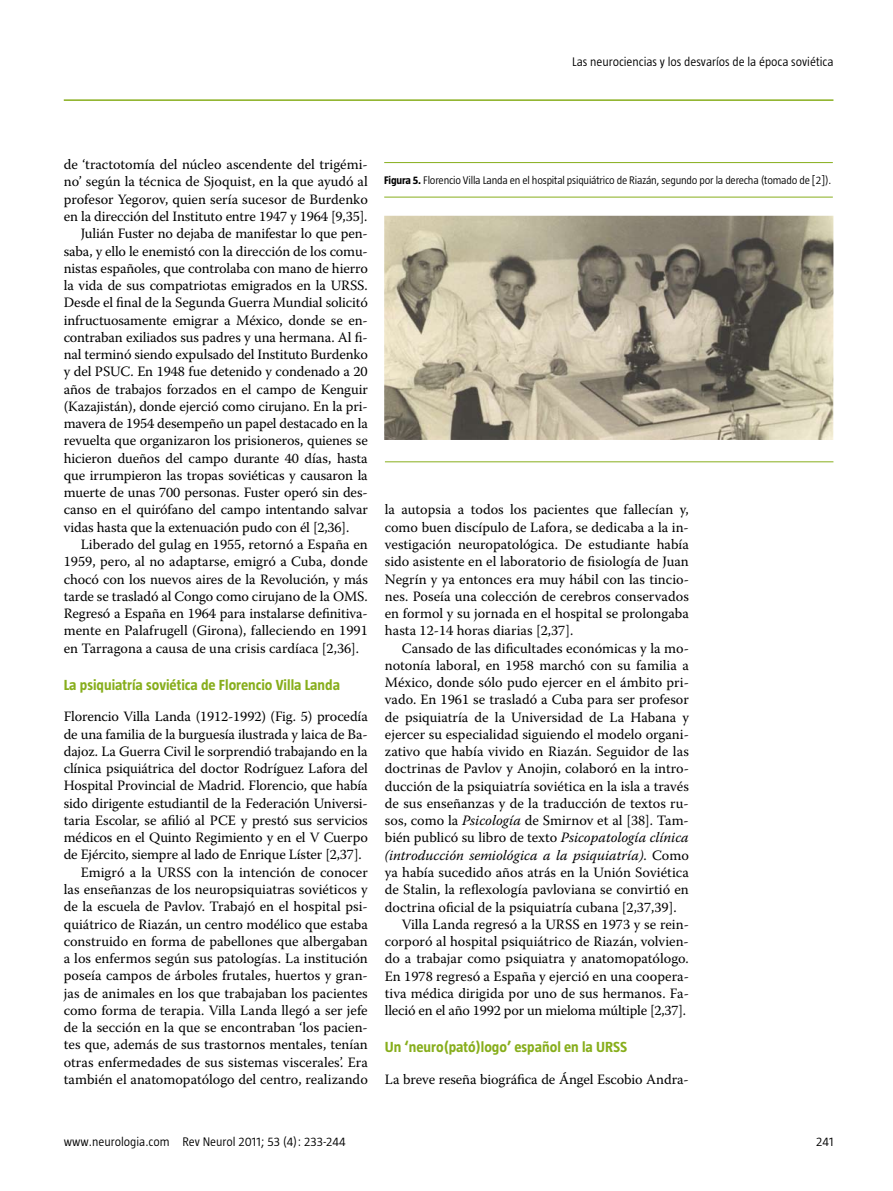
<style>
.page{position:relative;width:893px;height:1191px;background:#fff}
.page>*{position:absolute;margin:0;border:0;box-sizing:border-box;transform-origin:0 0}
.t1{font:700 15px "Taz";color:#87ae1c}
.t2{font:14.25px/17.2px "Warnock Pro";color:#000;text-align:justify}
.t3{font:italic 14.25px "Warnock Pro";color:#000}
.t4{font:300 12.75px "Taz";color:#000}
.t5{font:300 11.25px "Taz";letter-spacing:-.02em;color:#000}
.s1{font-weight:700}
.s2{font-style:italic}
.s3{font-style:normal}
</style>
<div class="page">
<hr style="left:64px;top:99px;width:769px;height:2px;background:#87ae1c">
<hr style="left:385px;top:461px;width:448px;height:1px;background:#87ae1c">
<hr style="left:384px;top:162px;width:449px;height:1px;background:#87ae1c">
<hr style="left:384px;top:197px;width:449px;height:1px;background:#87ae1c">
<img style="left:384px;top:216px;width:449px;height:224px">
<p class="t4" style="left:572px;top:54px;width:263px">Las neurociencias y los desvaríos de la época soviética</p>
<p class="t2" style="left:64px;top:156px;width:305px">de ‘tractotomía del núcleo ascendente del trigémi-</p>
<p class="t2" style="left:64px;top:173px;width:306px">no’ según la técnica de Sjoquist, en la que ayudó al</p>
<p class="t2" style="left:64px;top:190px;width:306px">profesor Yegorov, quien sería sucesor de Burdenko</p>
<p class="t2" style="left:64px;top:207px;width:305px">en la dirección del Instituto entre 1947 y 1964 [9,35].</p>
<p class="t2" style="left:81px;top:225px;width:289px">Julián Fuster no dejaba de manifestar lo que pen-</p>
<p class="t2" style="left:64px;top:242px;width:306px">saba, y ello le enemistó con la dirección de los comu-</p>
<p class="t2" style="left:64px;top:259px;width:306px">nistas españoles, que controlaba con mano de hierro</p>
<p class="t2" style="left:64px;top:276px;width:305px">la vida de sus compatriotas emigrados en la URSS.</p>
<p class="t2" style="left:64px;top:294px;width:306px">Desde el final de la Segunda Guerra Mundial solicitó</p>
<p class="t2" style="left:64px;top:311px;width:306px">infructuosamente emigrar a México, donde se en-</p>
<p class="t2" style="left:64px;top:328px;width:306px">contraban exiliados sus padres y una hermana. Al fi-</p>
<p class="t2" style="left:64px;top:345px;width:306px">nal terminó siendo expulsado del Instituto Burdenko</p>
<p class="t2" style="left:64px;top:363px;width:305px">y del PSUC. En 1948 fue detenido y condenado a 20</p>
<p class="t2" style="left:64px;top:380px;width:305px">años de trabajos forzados en el campo de Kenguir</p>
<p class="t2" style="left:64px;top:397px;width:306px">(Kazajistán), donde ejerció como cirujano. En la pri-</p>
<p class="t2" style="left:64px;top:414px;width:306px">mavera de 1954 desempeño un papel destacado en la</p>
<p class="t2" style="left:64px;top:432px;width:305px">revuelta que organizaron los prisioneros, quienes se</p>
<p class="t2" style="left:64px;top:449px;width:305px">hicieron dueños del campo durante 40 días, hasta</p>
<p class="t2" style="left:64px;top:466px;width:305px">que irrumpieron las tropas soviéticas y causaron la</p>
<p class="t2" style="left:64px;top:483px;width:306px">muerte de unas 700 personas. Fuster operó sin des-</p>
<p class="t2" style="left:64px;top:501px;width:306px">canso en el quirófano del campo intentando salvar</p>
<p class="t2" style="left:64px;top:518px;width:287px">vidas hasta que la extenuación pudo con él [2,36].</p>
<p class="t2" style="left:81px;top:535px;width:289px">Liberado del gulag en 1955, retornó a España en</p>
<p class="t2" style="left:64px;top:552px;width:306px">1959, pero, al no adaptarse, emigró a Cuba, donde</p>
<p class="t2" style="left:64px;top:570px;width:306px">chocó con los nuevos aires de la Revolución, y más</p>
<p class="t2" style="left:64px;top:587px;width:306px">tarde se trasladó al Congo como cirujano de la OMS.</p>
<p class="t2" style="left:64px;top:604px;width:305px">Regresó a España en 1964 para instalarse definitiva-</p>
<p class="t2" style="left:64px;top:622px;width:306px">mente en Palafrugell (Girona), falleciendo en 1991</p>
<p class="t2" style="left:64px;top:639px;width:297px">en Tarragona a causa de una crisis cardíaca [2,36].</p>
<p class="t1" style="left:64px;top:676px;width:278px">La psiquiatría soviética de Florencio Villa Landa</p>
<p class="t2" style="left:64px;top:708px;width:306px">Florencio Villa Landa (1912-1992) (Fig. 5) procedía</p>
<p class="t2" style="left:64px;top:725px;width:306px">de una familia de la burguesía ilustrada y laica de Ba-</p>
<p class="t2" style="left:64px;top:742px;width:305px">dajoz. La Guerra Civil le sorprendió trabajando en la</p>
<p class="t2" style="left:64px;top:759px;width:306px">clínica psiquiátrica del doctor Rodríguez Lafora del</p>
<p class="t2" style="left:64px;top:777px;width:305px">Hospital Provincial de Madrid. Florencio, que había</p>
<p class="t2" style="left:64px;top:794px;width:305px">sido dirigente estudiantil de la Federación Universi-</p>
<p class="t2" style="left:64px;top:811px;width:305px">taria Escolar, se afilió al PCE y prestó sus servicios</p>
<p class="t2" style="left:64px;top:828px;width:306px">médicos en el Quinto Regimiento y en el V Cuerpo</p>
<p class="t2" style="left:64px;top:846px;width:299px">de Ejército, siempre al lado de Enrique Líster [2,37].</p>
<p class="t2" style="left:81px;top:863px;width:289px">Emigró a la URSS con la intención de conocer</p>
<p class="t2" style="left:64px;top:880px;width:305px">las enseñanzas de los neuropsiquiatras soviéticos y</p>
<p class="t2" style="left:64px;top:897px;width:306px">de la escuela de Pavlov. Trabajó en el hospital psi-</p>
<p class="t2" style="left:64px;top:915px;width:306px">quiátrico de Riazán, un centro modélico que estaba</p>
<p class="t2" style="left:64px;top:932px;width:306px">construido en forma de pabellones que albergaban</p>
<p class="t2" style="left:64px;top:949px;width:306px">a los enfermos según sus patologías. La institución</p>
<p class="t2" style="left:64px;top:966px;width:306px">poseía campos de árboles frutales, huertos y gran-</p>
<p class="t2" style="left:64px;top:984px;width:306px">jas de animales en los que trabajaban los pacientes</p>
<p class="t2" style="left:64px;top:1001px;width:305px">como forma de terapia. Villa Landa llegó a ser jefe</p>
<p class="t2" style="left:64px;top:1018px;width:306px">de la sección en la que se encontraban ‘los pacien-</p>
<p class="t2" style="left:64px;top:1035px;width:306px">tes que, además de sus trastornos mentales, tenían</p>
<p class="t2" style="left:64px;top:1053px;width:306px">otras enfermedades de sus sistemas viscerales’. Era</p>
<p class="t2" style="left:64px;top:1070px;width:306px">también el anatomopatólogo del centro, realizando</p>
<p class="t5" style="left:384px;top:174px;width:449px"><span class="s1">Figura 5.</span> Florencio Villa Landa en el hospital psiquiátrico de Riazán, segundo por la derecha (tomado de [2]).</p>
<p class="t2" style="left:385px;top:501px;width:306px">la autopsia a todos los pacientes que fallecían y, como buen discípulo de Lafora, se dedicaba a la in&shy;vestigación neuropatológica. De estudiante había sido asistente en el laboratorio de fisiología de Juan Negrín y ya entonces era muy hábil con las tincio&shy;nes. Poseía una colección de cerebros conservados en formol y su jornada en el hospital se prolongaba hasta 12-14 horas diarias [2,37].</p>
<p class="t2" style="left:402px;top:639px;width:289px">Cansado de las dificultades económicas y la mo-</p>
<p class="t2" style="left:385px;top:656px;width:306px">notonía laboral, en 1958 marchó con su familia a</p>
<p class="t2" style="left:385px;top:673px;width:306px">México, donde sólo pudo ejercer en el ámbito pri-</p>
<p class="t2" style="left:385px;top:691px;width:306px">vado. En 1961 se trasladó a Cuba para ser profesor</p>
<p class="t2" style="left:385px;top:708px;width:306px">de psiquiatría de la Universidad de La Habana y</p>
<p class="t2" style="left:385px;top:725px;width:306px">ejercer su especialidad siguiendo el modelo organi-</p>
<p class="t2" style="left:385px;top:742px;width:306px">zativo que había vivido en Riazán. Seguidor de las</p>
<p class="t2" style="left:385px;top:760px;width:306px">doctrinas de Pavlov y Anojin, colaboró en la intro-</p>
<p class="t2" style="left:385px;top:777px;width:306px">ducción de la psiquiatría soviética en la isla a través</p>
<p class="t2" style="left:385px;top:794px;width:306px">de sus enseñanzas y de la traducción de textos ru-</p>
<p class="t2" style="left:385px;top:811px;width:306px">sos, como la <span class="s2">Psicología</span> de Smirnov et al [38]. Tam-</p>
<p class="t2" style="left:385px;top:829px;width:306px">bién publicó su libro de texto <span class="s2">Psicopatología clínica</span></p>
<p class="t3" style="left:385px;top:846px;width:306px">(introducción semiológica a la psiquiatría)<span class="s3">. Como</span></p>
<p class="t2" style="left:385px;top:863px;width:306px">ya había sucedido años atrás en la Unión Soviética</p>
<p class="t2" style="left:385px;top:880px;width:305px">de Stalin, la reflexología pavloviana se convirtió en</p>
<p class="t2" style="left:385px;top:898px;width:293px">doctrina oficial de la psiquiatría cubana [2,37,39].</p>
<p class="t2" style="left:402px;top:915px;width:289px">Villa Landa regresó a la URSS en 1973 y se rein-</p>
<p class="t2" style="left:385px;top:932px;width:306px">corporó al hospital psiquiátrico de Riazán, volvien-</p>
<p class="t2" style="left:385px;top:949px;width:306px">do a trabajar como psiquiatra y anatomopatólogo.</p>
<p class="t2" style="left:385px;top:967px;width:306px">En 1978 regresó a España y ejerció en una coopera-</p>
<p class="t2" style="left:385px;top:984px;width:306px">tiva médica dirigida por uno de sus hermanos. Fa-</p>
<p class="t2" style="left:385px;top:1001px;width:303px">lleció en el año 1992 por un mieloma múltiple [2,37].</p>
<p class="t1" style="left:385px;top:1038px;width:244px">Un ‘neuro(pató)logo’ español en la URSS</p>
<p class="t2" style="left:385px;top:1070px;width:306px">La breve reseña biográfica de Ángel Escobio Andra-</p>
<p class="t4" style="left:64px;top:1134px;width:283px">www.neurologia.com Rev Neurol 2011; 53 (4): 233-244</p>
<p class="t4" style="left:816px;top:1134px;width:19px">241</p>
</div>
